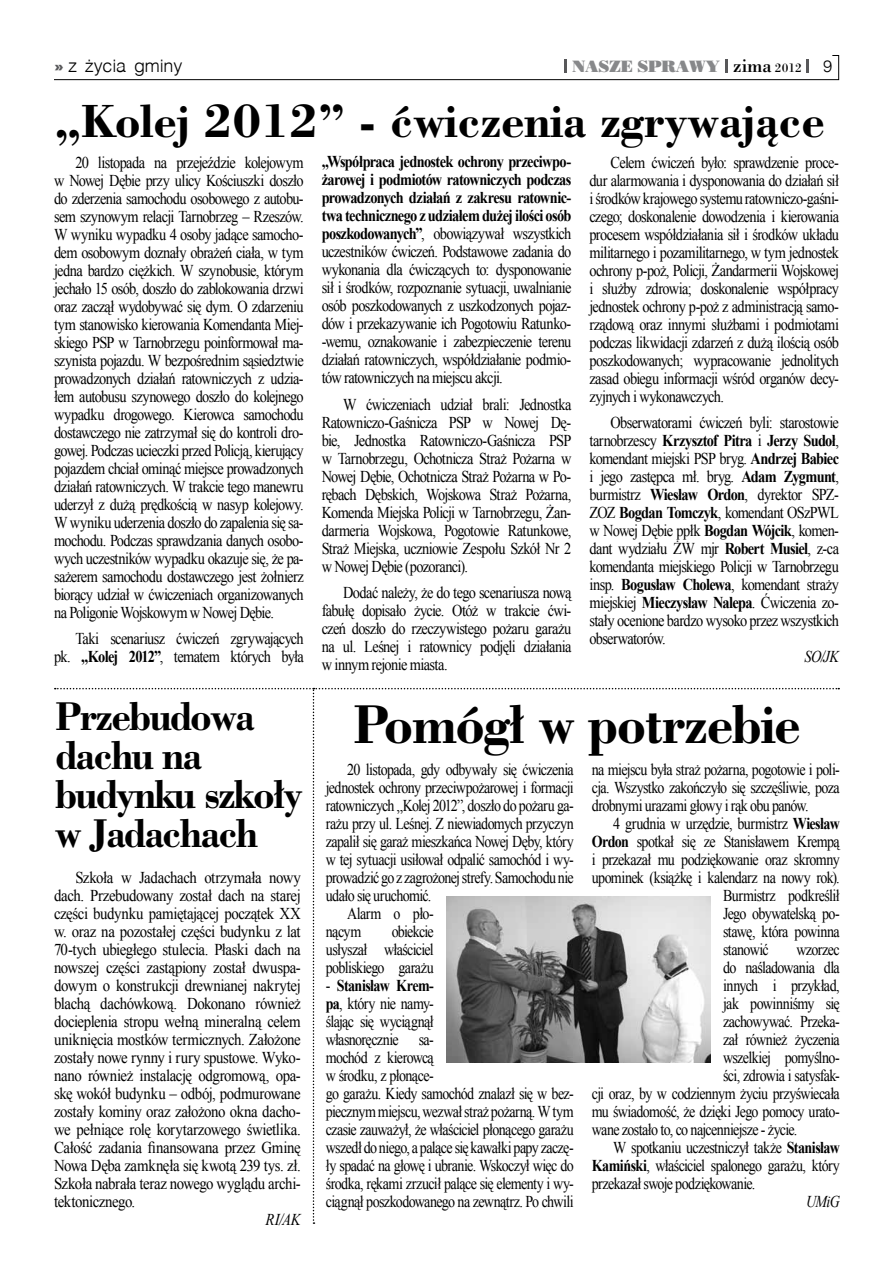
<style>
.page{position:relative;width:893px;height:1263px;background:#fff}
.page>*{position:absolute;margin:0;border:0;box-sizing:border-box;transform-origin:0 0}
.t1{font:700 51px "Bodoni PL";letter-spacing:-.03em;color:#000;scale:.94 1}
.t2{font:700 43.5px "Bodoni PL";letter-spacing:-.01em;color:#000}
.t3{font:700 37.5px/39px "Bodoni PL";letter-spacing:-.05em;color:#000;scale:.94 1}
.t4{font:300 18px "Switzerland";letter-spacing:-.01em;color:#000}
.t5{font:16.5px/18px "Times New Roman";letter-spacing:-.045em;color:#000;text-align:justify;scale:.87 1}
.t6{font:16.5px/18px "Times New Roman";letter-spacing:-.045em;color:#000;text-align:justify;scale:.85 1}
.t7{font:16.5px/18px "Times New Roman";letter-spacing:-.045em;color:#000;text-align:justify;scale:.9 1}
.t8{font:16.5px "Bodnoff";letter-spacing:-.02em;color:#87888a}
.t9{font:italic 16.5px "Times New Roman";letter-spacing:-.035em;color:#000;scale:.9 1}
.t10{font:italic 16.5px "Times New Roman";letter-spacing:-.035em;color:#000;scale:.87 1}
.t11{font:italic 16.5px "Times New Roman";letter-spacing:-.035em;color:#000;scale:.85 1}
.t12{font:300 16.5px "Switzerland";color:#000}
.s1{font-family:"Switzerland Inserat";font-weight:400;font-size:19.5px;color:#58585a}
.s2{font-family:"Bodoni PL";font-size:18px;color:#000}
.s3{font-family:"Bodoni PL";font-size:12px;color:#000}
.s4{font-weight:700}
</style>
<div class="page">
<svg style="left:54px;top:55px;width:785px;height:25px"></svg>
<svg style="left:55px;top:688px;width:784px;height:536px"></svg>
<img style="left:447px;top:896px;width:263px;height:167px">
<p class="t4" style="left:54px;top:55px;width:130px"><span class="s1">»</span> z życia gminy</p>
<p class="t8" style="left:572px;top:57px;width:231px">NASZE SPRAWY <span class="s2">zima</span> <span class="s3">2012</span></p>
<p class="t12" style="left:823px;top:57px;width:11px">9</p>
<h2 class="t2" style="left:54px;top:90px;width:772px">„Kolej 2012” - ćwiczenia zgrywające</h2>
<p class="t5" style="left:54px;top:153px;width:288px;text-indent:21px">20 listopada na przejeździe kolejowym w Nowej Dębie przy ulicy Kościuszki doszło do zderzenia samochodu osobowego z autobu&shy;sem szynowym relacji Tarnobrzeg – Rzeszów.<br>W wyniku wypadku 4 osoby jadące samocho&shy;dem osobowym doznały obrażeń ciała, w tym jedna bardzo ciężkich. W szynobusie, którym jechało 15 osób, doszło do zablokowania drzwi oraz zaczął wydobywać się dym. O zdarzeniu tym stanowisko kierowania Komendanta Miej&shy;skiego PSP w Tarnobrzegu poinformował ma&shy;szynista pojazdu. W bezpośrednim sąsiedztwie prowadzonych działań ratowniczych z udzia&shy;łem autobusu szynowego doszło do kolejnego wypadku drogowego. Kierowca samochodu dostawczego nie zatrzymał się do kontroli dro&shy;gowej. Podczas ucieczki przed Policją, kierujący pojazdem chciał ominąć miejsce prowadzonych działań ratowniczych. W trakcie tego manewru uderzył z dużą prędkością w nasyp kolejowy.<br>W wyniku uderzenia doszło do zapalenia się sa&shy;mochodu. Podczas sprawdzania danych osobo&shy;wych uczestników wypadku okazuje się, że pa&shy;sażerem samochodu dostawczego jest żołnierz biorący udział w ćwiczeniach organizowanych na Poligonie Wojskowym w Nowej Dębie.</p>
<p class="t5" style="left:54px;top:629px;width:288px;text-align:right">Taki scenariusz ćwiczeń zgrywających<br>pk. <span class="s4">„Kolej 2012”</span>, tematem których była</p>
<h3 class="t3" style="left:55px;top:695px;width:265px">Przebudowa dachu na budynku szkoły w Jadachach</h3>
<p class="t7" style="left:54px;top:868px;width:276px;text-indent:21px">Szkoła w Jadachach otrzymała nowy dach. Przebudowany został dach na starej części budynku pamiętającej początek XX w. oraz na pozostałej części budynku z lat 70-tych ubiegłego stulecia. Płaski dach na nowszej części zastąpiony został dwuspa&shy;dowym o konstrukcji drewnianej nakrytej blachą dachówkową. Dokonano również docieplenia stropu wełną mineralną celem uniknięcia mostków termicznych. Założone zostały nowe rynny i rury spustowe. Wyko&shy;nano również instalację odgromową, opa&shy;skę wokół budynku – odbój, podmurowane zostały kominy oraz założono okna dacho&shy;we pełniące rolę korytarzowego świetlika.<br>Całość zadania finansowana przez Gminę Nowa Dęba zamknęła się kwotą 239 tys. zł.<br>Szkoła nabrała teraz nowego wyglądu archi&shy;tektonicznego.</p>
<p class="t9" style="left:266px;top:1208px;width:41px">RI/AK</p>
<p class="t5" style="left:322px;top:152px;width:289px"><span class="s4">„Współpraca jednostek ochrony przeciwpo&shy;żarowej i podmiotów ratowniczych podczas prowadzonych działań z zakresu ratownic&shy;twa technicznego z udziałem dużej ilości osób poszkodowanych”</span>, obowiązywał wszystkich uczestników ćwiczeń. Podstawowe zadania do wykonania dla ćwiczących to: dysponowanie sił i środków, rozpoznanie sytuacji, uwalnianie osób poszkodowanych z uszkodzonych pojaz&shy;dów i przekazywanie ich Pogotowiu Ratunko--wemu, oznakowanie i zabezpieczenie terenu działań ratowniczych, współdziałanie podmio&shy;tów ratowniczych na miejscu akcji.</p>
<p class="t5" style="left:322px;top:395px;width:288px;text-indent:21px">W ćwiczeniach udział brali: Jednostka Ratowniczo-Gaśnicza PSP w Nowej Dę&shy;bie, Jednostka Ratowniczo-Gaśnicza PSP w Tarnobrzegu, Ochotnicza Straż Pożarna w Nowej Dębie, Ochotnicza Straż Pożarna w Po&shy;rębach Dębskich, Wojskowa Straż Pożarna, Komenda Miejska Policji w Tarnobrzegu, Żan&shy;darmeria Wojskowa, Pogotowie Ratunkowe, Straż Miejska, uczniowie Zespołu Szkół Nr 2 w Nowej Dębie (pozoranci).</p>
<p class="t5" style="left:322px;top:584px;width:289px;text-indent:21px">Dodać należy, że do tego scenariusza nową fabułę dopisało życie. Otóż w trakcie ćwi&shy;czeń doszło do rzeczywistego pożaru garażu na ul. Leśnej i ratownicy podjęli działania w innym rejonie miasta.</p>
<p class="t5" style="left:589px;top:153px;width:289px;text-indent:21px">Celem ćwiczeń było: sprawdzenie proce&shy;dur alarmowania i dysponowania do działań sił i środków krajowego systemu ratowniczo-gaśni&shy;czego; doskonalenie dowodzenia i kierowania procesem współdziałania sił i środków układu militarnego i pozamilitarnego, w tym jednostek ochrony p-poż, Policji, Żandarmerii Wojskowej i służby zdrowia; doskonalenie współpracy jednostek ochrony p-poż z administracją samo&shy;rządową oraz innymi służbami i podmiotami podczas likwidacji zdarzeń z dużą ilością osób poszkodowanych; wypracowanie jednolitych zasad obiegu informacji wśród organów decy&shy;zyjnych i wykonawczych.</p>
<p class="t5" style="left:589px;top:413px;width:288px;text-indent:21px">Obserwatorami ćwiczeń byli: starostowie tarnobrzescy <span class="s4">Krzysztof Pitra</span> i <span class="s4">Jerzy Sudoł</span>, komendant miejski PSP bryg. <span class="s4">Andrzej Babiec </span>i jego zastępca mł. bryg. <span class="s4">Adam Zygmunt</span>, burmistrz <span class="s4">Wiesław Ordon</span>, dyrektor SPZ-ZOZ <span class="s4">Bogdan Tomczyk</span>, komendant OSzPWL w Nowej Dębie ppłk <span class="s4">Bogdan Wójcik</span>, komen&shy;dant wydziału ŻW mjr <span class="s4">Robert Musiel</span>, z-ca komendanta miejskiego Policji w Tarnobrzegu insp. <span class="s4">Bogusław Cholewa</span>, komendant straży miejskiej <span class="s4">Mieczysław Nalepa</span>. Ćwiczenia zo&shy;stały ocenione bardzo wysoko przez wszystkich obserwatorów.</p>
<p class="t10" style="left:805px;top:645px;width:41px">SO/JK</p>
<h1 class="t1" style="left:353px;top:688px;width:478px">Pomógł w potrzebie</h1>
<p class="t6" style="left:347px;top:760px;width:268px">20 listopada, gdy odbywały się ćwiczenia</p>
<p class="t6" style="left:326px;top:778px;width:293px">jednostek ochrony przeciwpożarowej i formacji</p>
<p class="t6" style="left:326px;top:796px;width:293px">ratowniczych „Kolej 2012”, doszło do pożaru ga-</p>
<p class="t6" style="left:326px;top:814px;width:293px">rażu przy ul. Leśnej. Z niewiadomych przyczyn</p>
<p class="t6" style="left:326px;top:832px;width:293px">zapalił się garaż mieszkańca Nowej Dęby, który</p>
<p class="t6" style="left:326px;top:850px;width:293px">w tej sytuacji usiłował odpalić samochód i wy-</p>
<p class="t6" style="left:326px;top:868px;width:293px">prowadzić go z zagrożonej strefy. Samochodu nie</p>
<p class="t6" style="left:326px;top:886px;width:126px">udało się uruchomić.</p>
<p class="t6" style="left:347px;top:904px;width:104px">Alarm o pło-</p>
<p class="t6" style="left:326px;top:922px;width:43px">nącym</p>
<p class="t6" style="left:326px;top:922px;width:129px;text-indent:66px">obiekcie usłyszał właściciel pobliskiego garażu</p>
<p class="t6" style="left:326px;top:976px;width:293px;text-align:left">- <span class="s4">Stanisław Krem-<br>pa</span>, który nie namy-<br>ślając się wyciągnął<br>własnoręcznie sa-<br>mochód z kierowcą<br>w środku, z płonące-<br>go garażu. Kiedy samochód znalazł się w bez&shy;piecznym miejscu, wezwał straż pożarną. W tym czasie zauważył, że właściciel płonącego garażu wszedł do niego, a palące się kawałki papy zaczę&shy;ły spadać na głowę i ubranie. Wskoczył więc do środka, rękami zrzucił palące się elementy i wy&shy;ciągnął poszkodowanego na zewnątrz. Po chwili</p>
<p class="t6" style="left:592px;top:760px;width:293px">na miejscu była straż pożarna, pogotowie i poli&shy;cja. Wszystko zakończyło się szczęśliwie, poza drobnymi urazami głowy i rąk obu panów.</p>
<p class="t6" style="left:613px;top:814px;width:268px">4 grudnia w urzędzie, burmistrz <span class="s4">Wiesław</span></p>
<p class="t6" style="left:592px;top:832px;width:293px"><span class="s4">Ordon</span> spotkał się ze Stanisławem Krempą</p>
<p class="t6" style="left:592px;top:850px;width:293px">i przekazał mu podziękowanie oraz skromny</p>
<p class="t6" style="left:592px;top:868px;width:293px">upominek (książkę i kalendarz na nowy rok).</p>
<p class="t6" style="left:723px;top:886px;width:139px">Burmistrz podkreślił</p>
<p class="t6" style="left:723px;top:904px;width:139px">Jego obywatelską po-</p>
<p class="t6" style="left:723px;top:922px;width:139px">stawę, która powinna</p>
<p class="t6" style="left:723px;top:940px;width:55px">stanowić</p>
<p class="t6" style="left:796px;top:940px;width:53px">wzorzec</p>
<p class="t6" style="left:723px;top:958px;width:139px">do naśladowania dla</p>
<p class="t6" style="left:723px;top:976px;width:139px">innych i przykład,</p>
<p class="t6" style="left:723px;top:994px;width:139px">jak powinniśmy się</p>
<p class="t6" style="left:723px;top:1012px;width:139px">zachowywać. Przeka-</p>
<p class="t6" style="left:723px;top:1030px;width:139px">zał również życzenia</p>
<p class="t6" style="left:723px;top:1048px;width:139px">wszelkiej pomyślno-</p>
<p class="t6" style="left:723px;top:1066px;width:139px">ści, zdrowia i satysfak-</p>
<p class="t6" style="left:592px;top:1084px;width:293px">cji oraz, by w codziennym życiu przyświecała</p>
<p class="t6" style="left:592px;top:1102px;width:293px">mu świadomość, że dzięki Jego pomocy urato-</p>
<p class="t6" style="left:592px;top:1120px;width:243px">wane zostało to, co najcenniejsze - życie.</p>
<p class="t6" style="left:613px;top:1138px;width:268px">W spotkaniu uczestniczył także <span class="s4">Stanisław</span></p>
<p class="t6" style="left:592px;top:1156px;width:293px"><span class="s4">Kamiński</span>, właściciel spalonego garażu, który</p>
<p class="t6" style="left:592px;top:1174px;width:194px">przekazał swoje podziękowanie.</p>
<p class="t11" style="left:806px;top:1190px;width:41px">UMiG</p>
</div>
